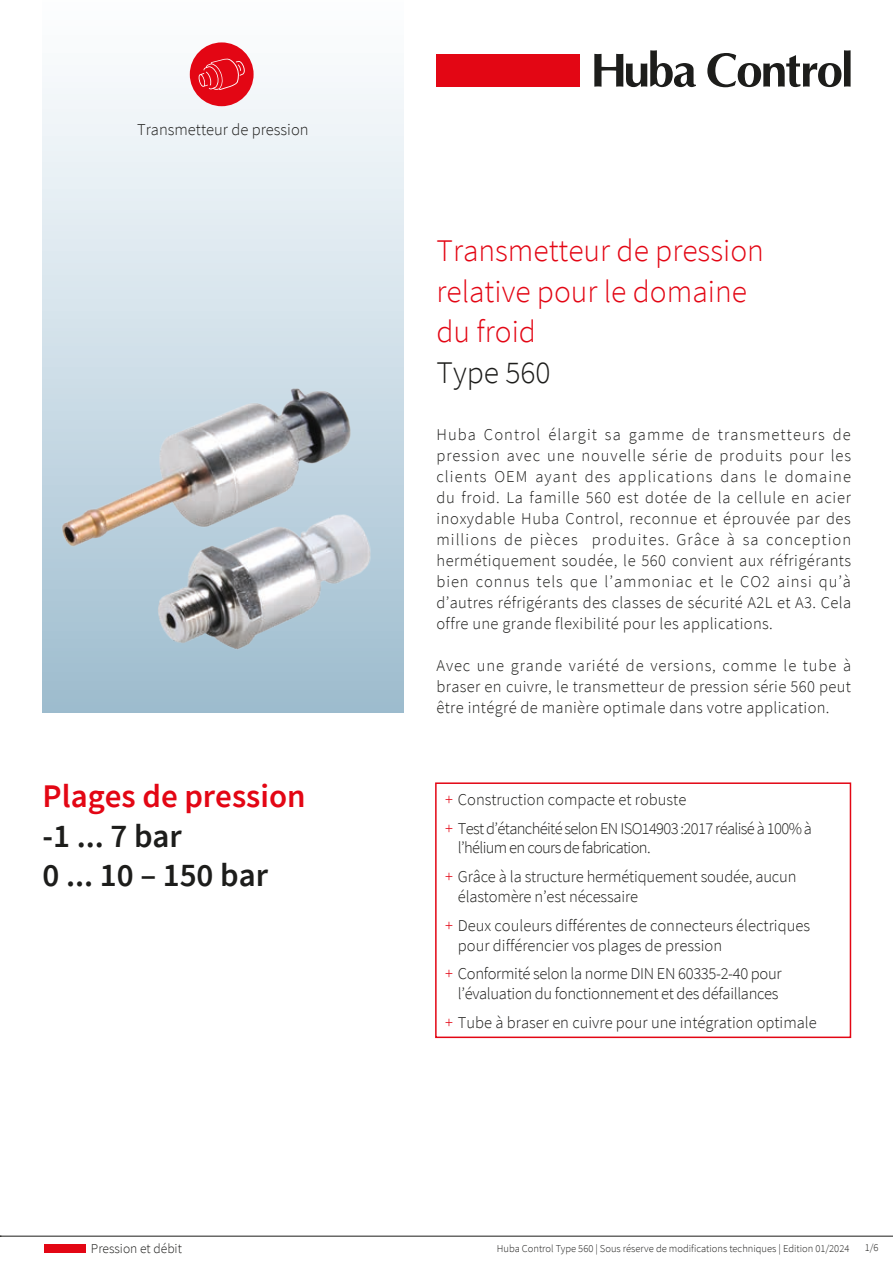
<style>
.page{position:relative;width:893px;height:1263px;background:#fff}
.page>*{position:absolute;margin:0;border:0;box-sizing:border-box;transform-origin:0 0}
.Titel_DB-Bez{font:600 33px "Source Sans Pro";color:#1d1d1b}
.Titel_DB-Bez-2{font:600 33px "Source Sans Pro";color:#e30614}
.t1{font:300 31.5px/40.5px "Source Sans Pro";color:#e30614}
.t2{font:300 31.5px "Source Sans Pro";color:#1d1d1b}
.fliesstext{font:300 16.5px/21px "Source Sans Pro";color:#1d1d1b;text-align:justify}
.fliesstext-2{font:300 16.5px "Source Sans Pro";letter-spacing:-.02em;color:#1d1d1b}
.fliesstext-3{font:300 16.5px/19.8px "Source Sans Pro";letter-spacing:-.04em;color:#1d1d1b}
.t3{font:300 13.5px "Source Sans Pro";color:#1d1d1b}
.t4{font:300 10.5px "Source Sans Pro";color:#1d1d1b}
.s1{color:#e30614}
</style>
<div class="page">
<hr style="left:0;top:1236px;width:893px;height:1px;background:#1d1d1b">
<div style="left:44px;top:1244px;width:41px;height:9px;background:#e30614"></div>
<div style="left:43px;top:0;width:360px;height:713px;background:#f2f7f9"></div>
<img style="left:43px;top:190px;width:360px;height:522px">
<svg style="left:435px;top:782px;width:417px;height:257px"></svg>
<div style="left:436px;top:54px;width:144px;height:33px;background:#e30614"></div>
<svg style="left:594px;top:50px;width:102px;height:37px"></svg>
<svg style="left:707px;top:50px;width:144px;height:37px"></svg>
<div style="left:190px;top:42px;width:64px;height:64px;background:#e30614;border-radius:50%"></div>
<svg style="left:199px;top:58px;width:46px;height:32px"></svg>
<p class="fliesstext" style="left:137px;top:119px;width:173px">Transmetteur de pression</p>
<p class="Titel_DB-Bez-2" style="left:43px;top:774px;width:265px">Plages de pression</p>
<p class="Titel_DB-Bez" style="left:43px;top:814px;width:141px">-1 ... 7 bar</p>
<p class="Titel_DB-Bez" style="left:43px;top:854px;width:227px">0 ... 10 – 150 bar</p>
<p class="t1" style="left:436px;top:231px;width:329px">Transmetteur de pression relative pour le domaine du froid</p>
<p class="t2" style="left:436px;top:353px;width:116px">Type 560</p>
<p class="fliesstext" style="left:436px;top:424px;width:416px">Huba Control élargit sa gamme de transmetteurs de pression avec une nouvelle série de produits pour les clients OEM ayant des applications dans le domaine du froid. La famille 560 est dotée de la cellule en acier inoxydable Huba Control, reconnue et éprouvée par des millions de pièces produites. Grâce à sa conception hermétiquement soudée, le 560 convient aux réfrigérants bien connus tels que l’ammoniac et le CO2 ainsi qu’à d’autres réfrigérants des classes de sécurité A2L et A3. Cela offre une grande flexibilité pour les applications.</p>
<p class="fliesstext" style="left:436px;top:655px;width:416px">Avec une grande variété de versions, comme le tube à braser en cuivre, le transmetteur de pression série 560 peut être intégré de manière optimale dans votre application.</p>
<p class="fliesstext" style="left:445px;top:789px;width:243px"><span class="s1">+</span> Construction compacte et robuste</p>
<p class="fliesstext-3" style="left:458px;top:818px;width:356px;text-indent:-13px"><span class="s1">+</span> Test d’étanchéité selon EN ISO14903 :2017 réalisé à 100% à l’hélium en cours de fabrication.</p>
<p class="fliesstext" style="left:458px;top:867px;width:340px;line-height:19.8px;text-indent:-13px"><span class="s1">+</span> Grâce à la structure hermétiquement soudée, aucun élastomère n’est nécessaire</p>
<p class="fliesstext" style="left:458px;top:915px;width:354px;line-height:19.8px;text-indent:-13px"><span class="s1">+</span> Deux couleurs différentes de connecteurs électriques pour différencier vos plages de pression</p>
<p class="fliesstext-2" style="left:445px;top:964px;width:338px"><span class="s1">+</span> Conformité selon la norme DIN EN 60335-2-40 pour</p>
<p class="fliesstext-2" style="left:458px;top:984px;width:322px">l’évaluation du fonctionnement et des défaillances</p>
<p class="fliesstext" style="left:445px;top:1012px;width:373px"><span class="s1">+</span> Tube à braser en cuivre pour une intégration optimale</p>
<p class="t3" style="left:91px;top:1241px;width:92px">Pression et débit</p>
<p class="t4" style="left:497px;top:1242px;width:354px">Huba Control Type 560 | Sous réserve de modifications techniques | Edition 01/2024</p>
<p class="t4" style="left:865px;top:1241px;width:15px">1/6</p>
</div>
